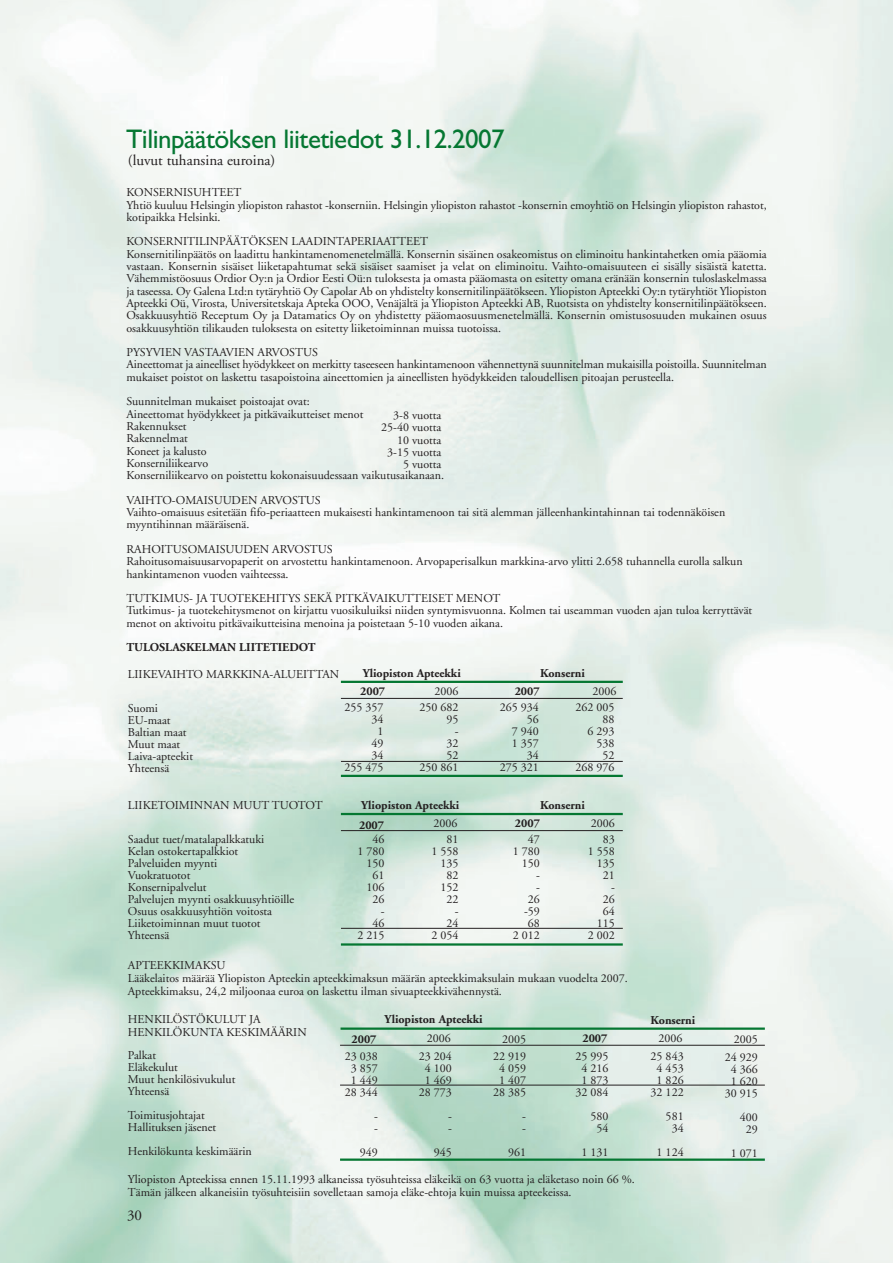
<style>
.page{position:relative;width:893px;height:1263px;background:#fff}
.page>*{position:absolute;margin:0;border:0;box-sizing:border-box;transform-origin:0 0}
.t1{font:27px "Gill Sans";letter-spacing:-.02em;color:#057732}
.t2{font:15px "Adobe Garamond";color:#231f20}
.t3{font:12px/12px "Adobe Garamond";color:#231f20}
.t4{font:700 12px "Adobe Garamond";color:#231f20}
</style>
<div class="page">
<img style="left:0;top:0;width:892px;height:1263px">
<hr style="left:340px;top:1028px;width:424px;height:2px;background:#057732">
<hr style="left:340px;top:1045px;width:424px;height:1px;background:#231f20">
<hr style="left:340px;top:1085px;width:424px;height:1px;background:#231f20">
<hr style="left:340px;top:1159px;width:424px;height:2px;background:#057732">
<hr style="left:341px;top:698px;width:281px;height:1px;background:#231f20">
<hr style="left:341px;top:761px;width:281px;height:1px;background:#231f20">
<hr style="left:341px;top:681px;width:281px;height:2px;background:#057732">
<hr style="left:341px;top:775px;width:281px;height:2px;background:#057732">
<hr style="left:341px;top:813px;width:281px;height:2px;background:#057732">
<hr style="left:341px;top:830px;width:281px;height:1px;background:#231f20">
<hr style="left:341px;top:928px;width:281px;height:1px;background:#231f20">
<hr style="left:341px;top:943px;width:281px;height:3px;background:#057732">
<h1 class="t1" style="left:126px;top:130px;width:380px">Tilinpäätöksen liitetiedot 31.12.2007</h1>
<p class="t2" style="left:128px;top:154px;width:149px">(luvut tuhansina euroina)</p>
<p class="t3" style="left:126px;top:187px;width:641px">KONSERNISUHTEET<br>Yhtiö kuuluu Helsingin yliopiston rahastot -konserniin. Helsingin yliopiston rahastot -konsernin emoyhtiö on Helsingin yliopiston rahastot, kotipaikka Helsinki.</p>
<p class="t3" style="left:126px;top:237px;width:641px">KONSERNITILINPÄÄTÖKSEN LAADINTAPERIAATTEET<br>Konsernitilinpäätös on laadittu hankintamenomenetelmällä. Konsernin sisäinen osakeomistus on eliminoitu hankintahetken omia pääomia vastaan. Konsernin sisäiset liiketapahtumat sekä sisäiset saamiset ja velat on eliminoitu. Vaihto-omaisuuteen ei sisälly sisäistä katetta.<br>Vähemmistöosuus Ordior Oy:n ja Ordior Eesti Oü:n tuloksesta ja omasta pääomasta on esitetty omana eränään konsernin tuloslaskelmassa ja taseessa. Oy Galena Ltd:n tytäryhtiö Oy Capolar Ab on yhdistelty konsernitilinpäätökseen. Yliopiston Apteekki Oy:n tytäryhtiöt Yliopiston Apteekki Oü, Virosta, Universitetskaja Apteka OOO, Venäjältä ja Yliopiston Apteekki AB, Ruotsista on yhdistelty konsernitilinpäätökseen.<br>Osakkuusyhtiö Receptum Oy ja Datamatics Oy on yhdistetty pääomaosuusmenetelmällä. Konsernin omistusosuuden mukainen osuus osakkuusyhtiön tilikauden tuloksesta on esitetty liiketoiminnan muissa tuotoissa.</p>
<p class="t3" style="left:126px;top:347px;width:641px">PYSYVIEN VASTAAVIEN ARVOSTUS<br>Aineettomat ja aineelliset hyödykkeet on merkitty taseeseen hankintamenoon vähennettynä suunnitelman mukaisilla poistoilla. Suunnitelman mukaiset poistot on laskettu tasapoistoina aineettomien ja aineellisten hyödykkeiden taloudellisen pitoajan perusteella.</p>
<p class="t3" style="left:126px;top:396px;width:319px">Suunnitelman mukaiset poistoajat ovat:<br>Aineettomat hyödykkeet ja pitkävaikutteiset menot<br>Rakennukset<br>Rakennelmat<br>Koneet ja kalusto<br>Konserniliikearvo<br>Konserniliikearvo on poistettu kokonaisuudessaan vaikutusaikanaan.</p>
<p class="t3" style="left:126px;top:495px;width:600px">VAIHTO-OMAISUUDEN ARVOSTUS<br>Vaihto-omaisuus esitetään fifo-periaatteen mukaisesti hankintamenoon tai sitä alemman jälleenhankintahinnan tai todennäköisen myyntihinnan määräisenä.</p>
<p class="t3" style="left:126px;top:544px;width:617px">RAHOITUSOMAISUUDEN ARVOSTUS<br>Rahoitusomaisuusarvopaperit on arvostettu hankintamenoon. Arvopaperisalkun markkina-arvo ylitti 2.658 tuhannella eurolla salkun hankintamenon vuoden vaihteessa.</p>
<p class="t3" style="left:126px;top:593px;width:627px">TUTKIMUS- JA TUOTEKEHITYS SEKÄ PITKÄVAIKUTTEISET MENOT<br>Tutkimus- ja tuotekehitysmenot on kirjattu vuosikuluiksi niiden syntymisvuonna. Kolmen tai useamman vuoden ajan tuloa kerryttävät menot on aktivoitu pitkävaikutteisina menoina ja poistetaan 5-10 vuoden aikana.</p>
<p class="t4" style="left:126px;top:643px;width:191px">TULOSLASKELMAN LIITETIEDOT</p>
<p class="t3" style="left:381px;top:410px;width:62px;text-align:right">3-8 vuotta<br>25-40 vuotta<br>10 vuotta<br>3-15 vuotta<br>5 vuotta</p>
<p class="t4" style="left:363px;top:668px;width:100px">Yliopiston Apteekki</p>
<p class="t4" style="left:540px;top:668px;width:46px">Konserni</p>
<p class="t4" style="left:360px;top:687px;width:26px">2007</p>
<p class="t4" style="left:514px;top:687px;width:26px">2007</p>
<p class="t3" style="left:128px;top:669px;width:213px">LIIKEVAIHTO MARKKINA-ALUEITTAN</p>
<p class="t3" style="left:419px;top:685px;width:41px;line-height:15.5px;text-align:right">2006<br>250 682</p>
<p class="t3" style="left:419px;top:714px;width:41px;text-align:right">95<br>-<br>32<br>52<br>250 861</p>
<p class="t3" style="left:592px;top:687px;width:25px">2006</p>
<p class="t3" style="left:500px;top:702px;width:41px;text-align:right">265 934<br>56<br>7 940<br>1 357<br>34<br>275 321</p>
<p class="t3" style="left:575px;top:702px;width:41px;text-align:right">262 005<br>88<br>6 293<br>538<br>52<br>268 976</p>
<p class="t3" style="left:344px;top:702px;width:41px;text-align:right">255 357<br>34<br>1<br>49<br>34<br>255 475</p>
<p class="t3" style="left:128px;top:703px;width:67px">Suomi<br>EU-maat<br>Baltian maat<br>Muut maat<br>Laiva-apteekit<br>Yhteensä</p>
<p class="t3" style="left:128px;top:800px;width:196px">LIIKETOIMINNAN MUUT TUOTOT</p>
<p class="t3" style="left:128px;top:835px;width:168px">Saadut tuet/matalapalkkatuki<br>Kelan ostokertapalkkiot<br>Palveluiden myynti<br>Vuokratuotot<br>Konsernipalvelut<br>Palvelujen myynti osakkuusyhtiöille<br>Osuus osakkuusyhtiön voitosta<br>Liiketoiminnan muut tuotot<br>Yhteensä</p>
<p class="t4" style="left:361px;top:800px;width:100px">Yliopiston Apteekki</p>
<p class="t4" style="left:540px;top:800px;width:46px">Konserni</p>
<p class="t3" style="left:433px;top:819px;width:25px">2006</p>
<p class="t4" style="left:515px;top:819px;width:26px">2007</p>
<p class="t3" style="left:431px;top:834px;width:29px;text-align:right">81<br>1 558<br>135<br>82<br>152<br>22<br>-<br>24<br>2 054</p>
<p class="t3" style="left:588px;top:834px;width:29px;text-align:right">83<br>1 558<br>135<br>21<br>-<br>26<br>64<br>115<br>2 002</p>
<p class="t3" style="left:591px;top:819px;width:25px">2006</p>
<p class="t4" style="left:359px;top:820px;width:26px">2007</p>
<p class="t3" style="left:357px;top:834px;width:29px;text-align:right">46<br>1 780<br>150<br>61<br>106<br>26<br>-<br>46<br>2 215</p>
<p class="t3" style="left:513px;top:834px;width:29px;text-align:right">47<br>1 780<br>150<br>-<br>-<br>26 -59<br>68<br>2 012</p>
<p class="t3" style="left:128px;top:960px;width:501px;line-height:12.8px">APTEEKKIMAKSU<br>Lääkelaitos määrää Yliopiston Apteekin apteekkimaksun määrän apteekkimaksulain mukaan vuodelta 2007.<br>Apteekkimaksu, 24,2 miljoonaa euroa on laskettu ilman sivuapteekkivähennystä.</p>
<p class="t3" style="left:128px;top:1013px;width:180px;line-height:13.5px">HENKILÖSTÖKULUT JA<br>HENKILÖKUNTA KESKIMÄÄRIN</p>
<p class="t3" style="left:128px;top:1050px;width:109px">Palkat<br>Eläkekulut<br>Muut henkilösivukulut<br>Yhteensä</p>
<p class="t3" style="left:128px;top:1110px;width:90px">Toimitusjohtajat<br>Hallituksen jäsenet</p>
<p class="t3" style="left:128px;top:1146px;width:125px">Henkilökunta keskimäärin</p>
<p class="t4" style="left:384px;top:1015px;width:100px">Yliopiston Apteekki</p>
<p class="t4" style="left:650px;top:1016px;width:46px">Konserni</p>
<p class="t3" style="left:427px;top:1033px;width:25px">2006</p>
<p class="t4" style="left:582px;top:1033px;width:26px">2007</p>
<p class="t3" style="left:658px;top:1033px;width:25px">2006</p>
<p class="t3" style="left:493px;top:1031px;width:35px;line-height:17.7px;text-align:right">2005<br>22 919</p>
<p class="t3" style="left:493px;top:1064px;width:35px;text-align:center">4 059<br>1 407<br>28 385</p>
<p class="t3" style="left:522px;top:1112px;width:5px">- -</p>
<p class="t3" style="left:508px;top:1148px;width:19px">961</p>
<p class="t4" style="left:351px;top:1034px;width:26px">2007</p>
<p class="t3" style="left:419px;top:1051px;width:35px;text-align:center">23 204<br>4 100<br>1 469<br>28 773</p>
<p class="t3" style="left:448px;top:1111px;width:5px">- -</p>
<p class="t3" style="left:434px;top:1147px;width:19px">945</p>
<p class="t3" style="left:650px;top:1051px;width:34px;text-align:center">25 843<br>4 453<br>1 826<br>32 122</p>
<p class="t3" style="left:665px;top:1111px;width:20px;text-align:center">581<br>34</p>
<p class="t3" style="left:656px;top:1147px;width:28px">1 124</p>
<p class="t3" style="left:575px;top:1051px;width:34px;text-align:center">25 995<br>4 216<br>1 873<br>32 084</p>
<p class="t3" style="left:590px;top:1111px;width:19px;text-align:center">580<br>54</p>
<p class="t3" style="left:581px;top:1147px;width:28px">1 131</p>
<p class="t3" style="left:345px;top:1051px;width:35px;text-align:center">23 038<br>3 857<br>1 449<br>28 344</p>
<p class="t3" style="left:374px;top:1111px;width:5px">- -</p>
<p class="t3" style="left:360px;top:1147px;width:19px">949</p>
<p class="t3" style="left:128px;top:1174px;width:508px;line-height:12.8px">Yliopiston Apteekissa ennen 15.11.1993 alkaneissa työsuhteissa eläkeikä on 63 vuotta ja eläketaso noin 66 %.<br>Tämän jälkeen alkaneisiin työsuhteisiin sovelletaan samoja eläke-ehtoja kuin muissa apteekeissa.</p>
<p class="t2" style="left:127px;top:1210px;width:16px">30</p>
<p class="t3" style="left:724px;top:1032px;width:35px;line-height:17.7px;text-align:right">2005<br>24 929</p>
<p class="t3" style="left:724px;top:1064px;width:34px;text-align:center">4 366<br>1 620<br>30 915</p>
<p class="t3" style="left:739px;top:1112px;width:19px;text-align:center">400<br>29</p>
<p class="t3" style="left:730px;top:1148px;width:28px">1 071</p>
</div>
